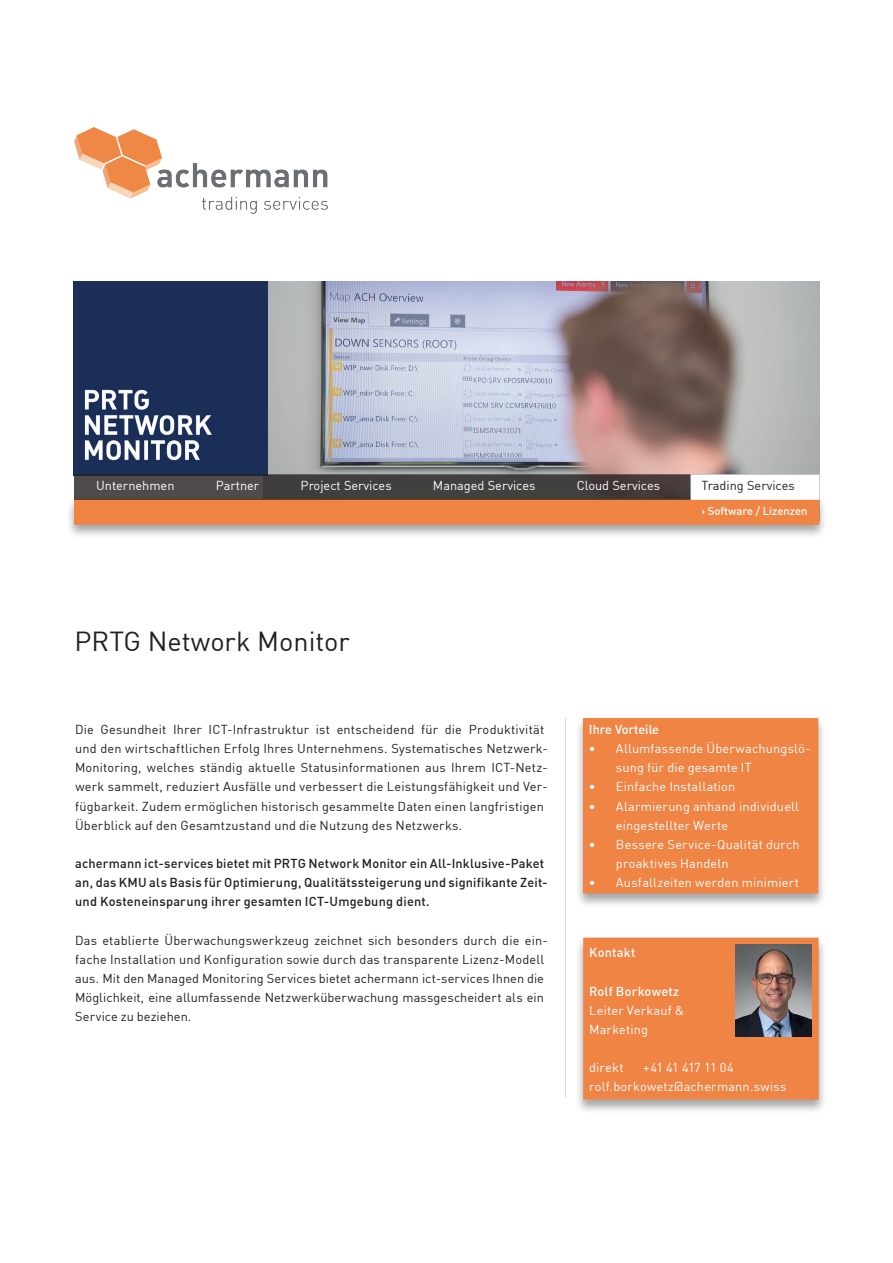
<style>
.page{position:relative;width:893px;height:1263px;background:#fff}
.page>*{position:absolute;margin:0;border:0;box-sizing:border-box;transform-origin:0 0}
.t1{font:27px "DIN";color:#231f20}
.t2{font:12.75px/19.2px "DIN";letter-spacing:.01em;color:#231f20}
.t3{font:12.75px/19.2px "DIN";letter-spacing:.01em;color:#fff}
.t4{font:500 12.75px/19.2px "DIN";letter-spacing:.015em;color:#231f20}
.t5{font:500 12.75px "DIN";letter-spacing:.01em;color:#fff}
.t6{font:500 11.25px "DIN";color:#fff}
</style>
<div class="page">
<img style="left:75px;top:127px;width:253px;height:86px">
<div style="left:575px;top:936px;width:252px;height:178px;background:#231f20;opacity:.4"></div>
<div style="left:586px;top:941px;width:230px;height:155px;background:#f08444"></div>
<div style="left:583px;top:938px;width:236px;height:161px;border:6px solid #f08444"></div>
<div style="left:575px;top:716px;width:252px;height:192px;background:#231f20;opacity:.4"></div>
<div style="left:586px;top:721px;width:229px;height:169px;background:#f08444"></div>
<div style="left:583px;top:718px;width:235px;height:175px;border:6px solid #f08444"></div>
<hr style="left:565px;top:718px;width:1px;height:379px;background:#d9dadc">
<img style="left:736px;top:944px;width:75px;height:92px">
<img style="left:267px;top:281px;width:552px;height:193px">
<img style="left:74px;top:281px;width:193px;height:193px">
<div style="left:66px;top:497px;width:761px;height:42px;background:#231f20;opacity:.4"></div>
<div style="left:74px;top:499px;width:745px;height:26px;background:#f08444"></div>
<div style="left:77px;top:477px;width:738px;height:20px;background:#433f40"></div>
<div style="left:74px;top:474px;width:744px;height:26px;border:6px solid #231f20"></div>
<div style="left:691px;top:474px;width:128px;height:26px;background:#fff;border:6px solid #fff"></div>
<p class="t3" style="left:96px;top:476px;width:80px">Unternehmen</p>
<p class="t3" style="left:216px;top:476px;width:45px">Partner</p>
<p class="t3" style="left:301px;top:476px;width:93px">Project Services</p>
<p class="t3" style="left:433px;top:476px;width:104px">Managed Services</p>
<p class="t3" style="left:577px;top:476px;width:85px">Cloud Services</p>
<p class="t2" style="left:701px;top:476px;width:95px">Trading Services</p>
<p class="t6" style="left:701px;top:504px;width:108px">&gt; Software / Lizenzen</p>
<h1 class="t1" style="left:75px;top:624px;width:277px">PRTG Network Monitor</h1>
<p class="t2" style="left:75px;top:719px;width:474px">Die Gesundheit Ihrer ICT-Infrastruktur ist entscheidend für die Produktivität und den wirtschaftlichen Erfolg Ihres Unternehmens. Systematisches Netzwerk-Monitoring, welches ständig aktuelle Statusinformationen aus Ihrem ICT-Netz&shy;werk sammelt, reduziert Ausfälle und verbessert die Leistungsfähigkeit und Ver&shy;fügbarkeit. Zudem ermöglichen historisch gesammelte Daten einen langfristigen Überblick auf den Gesamtzustand und die Nutzung des Netzwerks.</p>
<p class="t4" style="left:75px;top:853px;width:474px">achermann ict-services bietet mit PRTG Network Monitor ein All-Inklusive-Paket an, das KMU als Basis für Optimierung, Qualitätssteigerung und signifikante Zeit&shy;und Kosteneinsparung ihrer gesamten ICT-Umgebung dient.</p>
<p class="t2" style="left:75px;top:930px;width:474px">Das etablierte Überwachungswerkzeug zeichnet sich besonders durch die ein&shy;fache Installation und Konfiguration sowie durch das transparente Lizenz-Modell aus. Mit den Managed Monitoring Services bietet achermann ict-services Ihnen die Möglichkeit, eine allumfassende Netzwerküberwachung massgescheidert als ein Service zu beziehen.</p>
<p class="t5" style="left:589px;top:721px;width:72px">Ihre Vorteile</p>
<p class="t3" style="left:616px;top:739px;width:196px;text-indent:-27px">• Allumfassende Überwachungslö&shy;sung für die gesamte IT</p>
<p class="t3" style="left:589px;top:777px;width:148px">• Einfache Installation</p>
<p class="t3" style="left:616px;top:796px;width:185px;text-indent:-27px">• Alarmierung anhand individuell eingestellter Werte</p>
<p class="t3" style="left:616px;top:834px;width:185px;text-indent:-27px">• Bessere Service-Qualität durch proaktives Handeln</p>
<p class="t3" style="left:589px;top:873px;width:212px">• Ausfallzeiten werden minimiert</p>
<p class="t5" style="left:589px;top:944px;width:48px">Kontakt</p>
<p class="t5" style="left:589px;top:983px;width:91px">Rolf Borkowetz</p>
<p class="t3" style="left:589px;top:1000px;width:97px">Leiter Verkauf &amp;<br>Marketing</p>
<p class="t3" style="left:589px;top:1057px;width:36px">direkt</p>
<p class="t3" style="left:589px;top:1057px;width:199px;text-align:center">+41 41 417 11 04 rolf.borkowetz@achermann.swiss</p>
</div>
